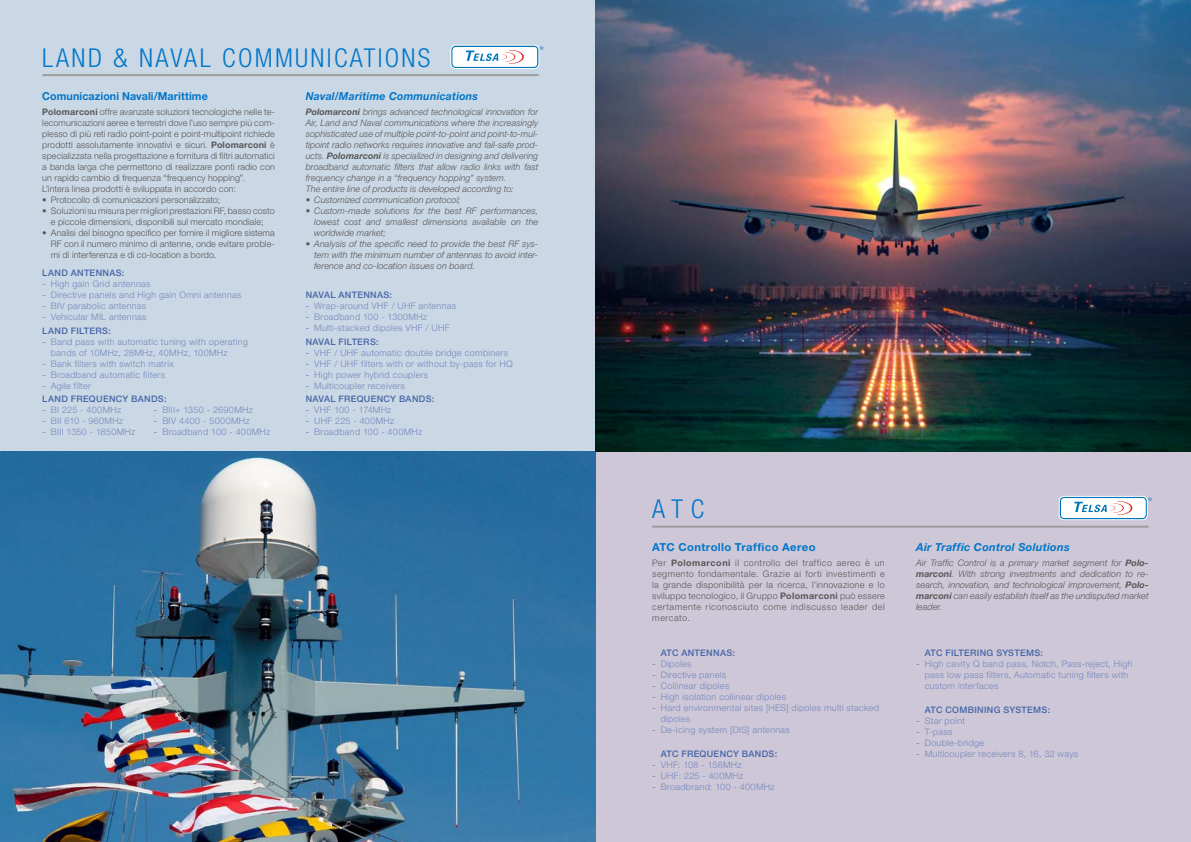
<style>
.page{position:relative;width:1191px;height:842px;background:#fff}
.page>*{position:absolute;margin:0;border:0;box-sizing:border-box;transform-origin:0 0}
.t1{font:300 condensed 26px "Helvetica Neue LT Std";letter-spacing:.09em;color:#0075c9}
.t2{font:700 11px "Helvetica Neue LT Std";letter-spacing:.015em;color:#0075c9}
.t3{font:italic 700 11px "Helvetica Neue LT Std";letter-spacing:.025em;color:#0075c9;scale:.96 1}
.t4{font:italic 700 11px "Helvetica Neue LT Std";letter-spacing:.025em;color:#0075c9}
.t5{font:700 11px "Helvetica Neue LT Std";letter-spacing:.035em;color:#0075c9}
.t6{font:300 9px/11px "Helvetica Neue LT Std";letter-spacing:.035em;color:#7487be}
.t7{font:300 9px/11px "Helvetica Neue LT Std";letter-spacing:.01em;color:#565655;text-align:justify}
.t8{font:italic 300 9px/11px "Helvetica Neue LT Std";letter-spacing:.01em;color:#565655;text-align:justify}
.t9{font:500 9px "Helvetica Neue LT Std";letter-spacing:.035em;color:#4565a8}
.s1{font-weight:700}
.s2{font-weight:500;color:#4565a8}
.s3{font-weight:400}
</style>
<div class="page">
<div style="left:0;top:0;width:595px;height:507px;background:#cad7e4"></div>
<div style="left:595px;top:451px;width:596px;height:391px;background:#cdc7d7"></div>
<hr style="left:652px;top:526px;width:496px;height:2px;background:#9d9d9c">
<hr style="left:42px;top:74px;width:496px;height:2px;background:#9d9d9c">
<svg style="left:450px;top:45px;width:93px;height:24px;background:#d1e2ed"></svg>
<svg style="left:1058px;top:496px;width:93px;height:24px;background:#d2e1ed"></svg>
<img style="left:0;top:451px;width:595px;height:391px">
<img style="left:595px;top:0;width:596px;height:451px">
<h1 class="t1" style="left:42px;top:43px;width:389px">LAND &amp; NAVAL COMMUNICATIONS</h1>
<p class="t2" style="left:42px;top:89px;width:167px">Comunicazioni Navali/Marittime</p>
<p class="t3" style="left:306px;top:89px;width:181px">Naval/Maritime Communications</p>
<p class="t7" style="left:42px;top:106px;width:234px;text-align:left"><span class="s1">Polomarconi</span> offre avanzate soluzioni tecnologiche nelle te&shy;lecomunicazioni aeree e terrestri dove l’uso sempre più com&shy;plesso di più reti radio point-point e point-multipoint richiede prodotti assolutamente innovativi e sicuri. <span class="s1">Polomarconi</span> è specializzata nella progettazione e fornitura di filtri automatici a banda larga che permettono di realizzare ponti radio con un rapido cambio di frequenza “frequency hopping”.<br>L’intera linea prodotti è sviluppata in accordo con:</p>
<p class="t7" style="left:42px;top:194px;width:179px">• Protocollo di comunicazioni personalizzato;</p>
<p class="t7" style="left:42px;top:205px;width:234px;text-align:center">• Soluzioni su misura per migliori prestazioni RF, basso costo e piccole dimensioni, disponibili sul mercato mondiale;</p>
<p class="t7" style="left:51px;top:227px;width:225px;text-indent:-9px">• Analisi del bisogno specifico per fornire il migliore sistema RF con il numero minimo di antenne, onde evitare proble&shy;mi di interferenza e di co-location a bordo.</p>
<p class="t8" style="left:306px;top:106px;width:234px;text-align:left"><span class="s1">Polomarconi</span> brings advanced technological innovation for Air, Land and Naval communications where the increasingly sophisticated use of multiple point-to-point and point-to-mul&shy;tipoint radio networks requires innovative and fail-safe prod&shy;ucts. <span class="s1">Polomarconi</span> is specialized in designing and delivering broadband automatic filters that allow radio links with fast frequency change in a “frequency hopping” system.<br>The entire line of products is developed according to:</p>
<p class="t8" style="left:306px;top:194px;width:156px">• Customized communication protocol;</p>
<p class="t8" style="left:314px;top:205px;width:225px;text-indent:-9px">• Custom-made solutions for the best RF performances, lowest cost and smallest dimensions available on the worldwide market;</p>
<p class="t8" style="left:314px;top:238px;width:225px;text-indent:-9px">• Analysis of the specific need to provide the best RF sys&shy;tem with the minimum number of antennas to avoid inter&shy;ference and co-location issues on board.</p>
<p class="t6" style="left:42px;top:267px;width:201px"><span class="s2">LAND ANTENNAS:<br></span><span class="s3">‐</span> High gain Grid antennas<br><span class="s3">‐</span> Directive panels and High gain Omni antennas <span class="s3">‐</span> BIV parabolic antennas<br><span class="s3">‐</span> Vehicular MIL antennas</p>
<p class="t9" style="left:42px;top:325px;width:70px">LAND FILTERS:</p>
<p class="t6" style="left:42px;top:336px;width:207px"><span class="s3">‐</span> Band pass with automatic tuning with operating</p>
<p class="t6" style="left:51px;top:347px;width:178px">bands of 10MHz, 28MHz, 40MHz, 100MHz</p>
<p class="t6" style="left:42px;top:358px;width:133px"><span class="s3">‐</span> Bank filters with switch matrix</p>
<p class="t6" style="left:42px;top:369px;width:124px"><span class="s3">‐</span> Broadband automatic filters</p>
<p class="t6" style="left:42px;top:380px;width:50px"><span class="s3">‐</span> Agile filter</p>
<p class="t6" style="left:42px;top:394px;width:126px"><span class="s2">LAND FREQUENCY BANDS: </span><span class="s3">‐</span> BI 225 - 400MHz<br><span class="s3">‐</span> BII 610 - 960MHz<br><span class="s3">‐</span> BIII 1350 - 1850MHz</p>
<p class="t6" style="left:306px;top:289px;width:152px"><span class="s2">NAVAL ANTENNAS:<br></span><span class="s3">‐</span> Wrap-around VHF / UHF antennas <span class="s3">‐</span> Broadband 100 - 1300MHz<br><span class="s3">‐</span> Multi-stacked dipoles VHF / UHF</p>
<p class="t6" style="left:306px;top:336px;width:208px"><span class="s2">NAVAL FILTERS:<br></span><span class="s3">‐</span> VHF / UHF automatic double bridge combiners <span class="s3">‐</span> VHF / UHF filters with or without by-pass for HQ <span class="s3">‐</span> High power hybrid couplers<br><span class="s3">‐</span> Multicoupler receivers</p>
<p class="t6" style="left:306px;top:394px;width:130px"><span class="s2">NAVAL FREQUENCY BANDS: </span><span class="s3">‐</span> VHF 100 - 174MHz<br><span class="s3">‐</span> UHF 225 - 400MHz<br><span class="s3">‐</span> Broadband 100 - 400MHz</p>
<p class="t6" style="left:154px;top:405px;width:118px"><span class="s3">‐</span> BIII+ 1350 - 2690MHz<br><span class="s3">‐</span> BIV 4400 - 5000MHz<br><span class="s3">‐</span> Broadband 100 - 400MHz</p>
<h1 class="t1" style="left:652px;top:493px;width:54px">ATC</h1>
<p class="t5" style="left:652px;top:540px;width:165px">ATC Controllo Traffico Aereo</p>
<p class="t4" style="left:916px;top:540px;width:155px">Air Traffic Control Solutions</p>
<p class="t7" style="left:652px;top:557px;width:234px">Per <span class="s1">Polomarconi</span> il controllo del traffico aereo è un segmento fondamentale. Grazie ai forti investimenti e la grande disponibilità per la ricerca, l’innovazione e lo sviluppo tecnologico, il Gruppo <span class="s1">Polomarconi</span> può essere certamente riconosciuto come indiscusso leader del mercato.</p>
<p class="t8" style="left:916px;top:557px;width:234px">Air Traffic Control is a primary market segment for <span class="s1">Polo&shy;marconi</span>. With strong investments and dedication to re&shy;search, innovation, and technological improvement, <span class="s1">Polo&shy;marconi</span> can easily establish itself as the undisputed market leader.</p>
<p class="t9" style="left:661px;top:648px;width:76px">ATC ANTENNAS:</p>
<p class="t6" style="left:652px;top:658px;width:41px"><span class="s3">‐</span> Dipoles</p>
<p class="t6" style="left:652px;top:669px;width:75px"><span class="s3">‐</span> Directive panels</p>
<p class="t6" style="left:652px;top:680px;width:79px"><span class="s3">‐</span> Collinear dipoles</p>
<p class="t6" style="left:652px;top:691px;width:135px"><span class="s3">‐</span> High isolation collinear dipoles</p>
<p class="t6" style="left:652px;top:702px;width:228px"><span class="s3">‐</span> Hard environmental sites [HES] dipoles multi stacked</p>
<p class="t6" style="left:661px;top:713px;width:31px">dipoles</p>
<p class="t6" style="left:652px;top:724px;width:139px"><span class="s3">‐</span> De-Icing system [DIS] antennas</p>
<p class="t6" style="left:652px;top:748px;width:126px;text-indent:9px"><span class="s2">ATC FREQUENCY BANDS: </span><span class="s3">‐</span> VHF: 108 - 156MHz<br><span class="s3">‐</span> UHF: 225 - 400MHz<br><span class="s3">‐</span> Broadbrand: 100 - 400MHz</p>
<p class="t9" style="left:924px;top:648px;width:120px">ATC FILTERING SYSTEMS:</p>
<p class="t6" style="left:916px;top:658px;width:218px"><span class="s3">‐</span> High cavity Q band pass, Notch, Pass-reject, High</p>
<p class="t6" style="left:924px;top:669px;width:205px">pass low pass filters, Automatic tuning filters with</p>
<p class="t6" style="left:924px;top:680px;width:75px">custom interfaces</p>
<p class="t6" style="left:916px;top:704px;width:163px;text-indent:9px"><span class="s2">ATC COMBINING SYSTEMS:<br></span><span class="s3">‐</span> Star point<br><span class="s3">‐</span> T-pass<br><span class="s3">‐</span> Double-bridge<br><span class="s3">‐</span> Multicoupler receivers 8, 16, 32 ways</p>
</div>
